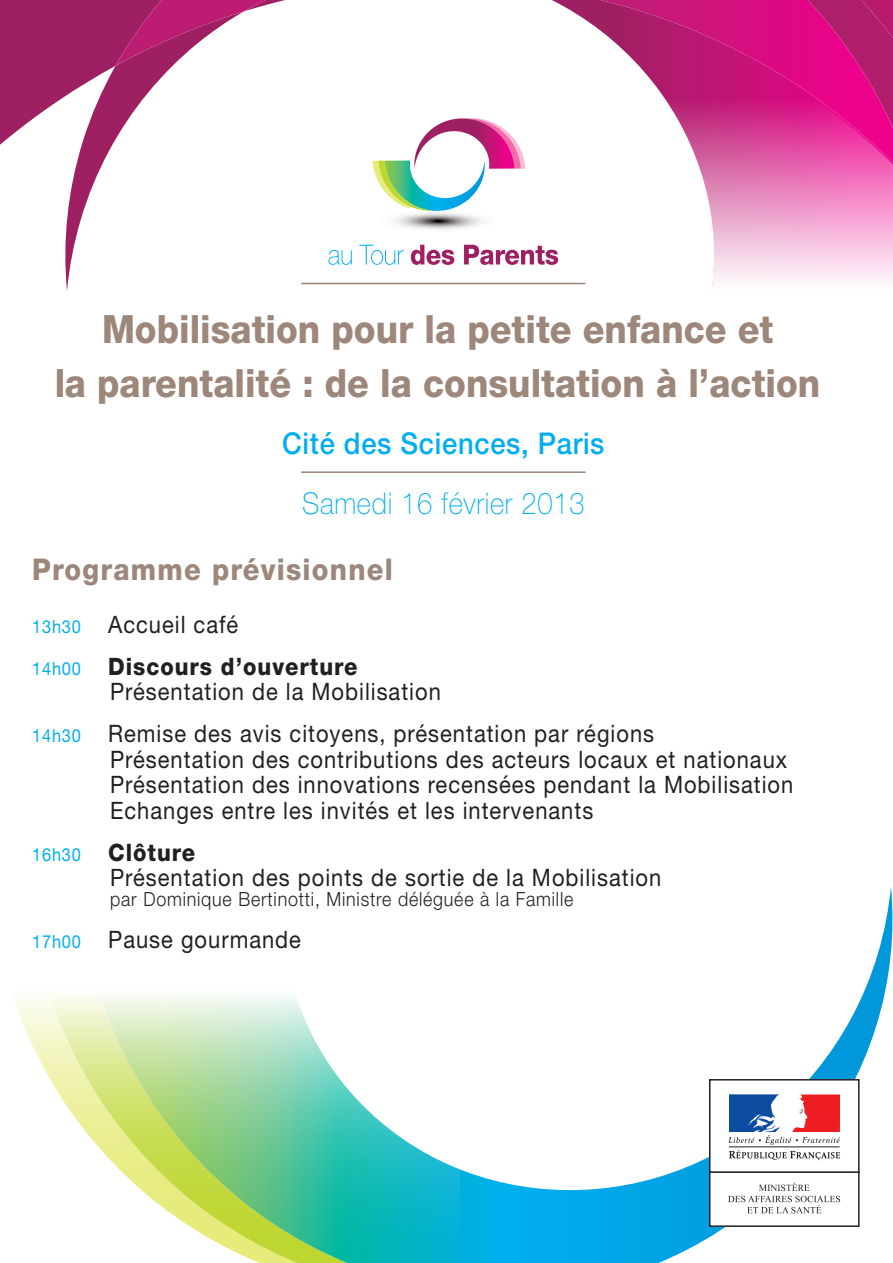
<style>
.page{position:relative;width:893px;height:1263px;background:#fff}
.page>*{position:absolute;margin:0;border:0;box-sizing:border-box;transform-origin:0 0}
.t1{font:800 39px/54px "Helvetica Neue LT Std";color:#9d877a;text-align:center;scale:.91 1}
.t2{font:500 30px "Helvetica Neue LT Std";letter-spacing:.025em;color:#00aeef;scale:.91 1}
.t3{font:800 30px "Helvetica Neue LT Std";letter-spacing:.045em;color:#9d877a;scale:.91 1}
.t4{font:100 30px "Helvetica Neue LT Std";letter-spacing:.025em;color:#00aeef;scale:.91 1}
.t5{font:24px/25.5px "Helvetica Neue LT Std";letter-spacing:.045em;color:#231f20;scale:.91 1}
.t6{font:800 24px/42px "Helvetica Neue LT Std";letter-spacing:.045em;color:#231f20;scale:.91 1}
.t7{font:300 19.5px "Helvetica Neue LT Std";letter-spacing:.045em;color:#231f20;scale:.91 1}
.s1{font-weight:400;font-size:18px;color:#00aeef}
.s2{font-weight:400}
.s3{font-size:18px;color:#00aeef}
.s4{font-weight:800}
</style>
<div class="page">
<svg style="left:216px;top:886px;width:677px;height:377px"></svg>
<img style="left:65px;top:145px;width:483px;height:146px">
<img style="left:0;top:0;width:115px;height:145px">
<img style="left:115px;top:0;width:433px;height:162px">
<svg style="left:548px;top:0;width:345px;height:292px"></svg>
<svg style="left:14px;top:886px;width:445px;height:356px"></svg>
<hr style="left:301px;top:283px;width:284px;height:1px;background:#9d877a">
<hr style="left:301px;top:471px;width:284px;height:2px;background:#9d877a">
<svg style="left:328px;top:250px;width:24px;height:15px"></svg>
<svg style="left:359px;top:245px;width:45px;height:20px"></svg>
<svg style="left:411px;top:245px;width:43px;height:20px"></svg>
<svg style="left:464px;top:245px;width:94px;height:20px"></svg>
<svg style="left:359px;top:118px;width:166px;height:118px"></svg>
<div style="left:710px;top:1172px;width:149px;height:54px;background:#fff"></div>
<div style="left:710px;top:1080px;width:149px;height:92px;background:#fff"></div>
<div style="left:709px;top:1079px;width:150px;height:94px;border:2px solid #231f20"></div>
<svg style="left:728px;top:1094px;width:112px;height:66px"></svg>
<svg style="left:728px;top:1183px;width:112px;height:30px"></svg>
<h1 class="t1" style="left:54px;top:302px;width:843px">Mobilisation pour la petite enfance et<br>la parentalité : de la consultation à l’action</h1>
<p class="t2" style="left:282px;top:425px;width:356px">Cité des Sciences, Paris</p>
<p class="t4" style="left:302px;top:486px;width:312px">Samedi 16 février 2013</p>
<p class="t3" style="left:32px;top:552px;width:398px">Programme prévisionnel</p>
<p class="t6" style="left:32px;top:603px;width:359px"><span class="s1">13h30</span> <span class="s2">Accueil café<br></span><span class="s1">14h00</span> Discours d’ouverture</p>
<p class="t5" style="left:32px;top:670px;width:685px;line-height:42px;text-indent:78px">Présentation de la Mobilisation<br><span class="s3">14h30</span> Remise des avis citoyens, présentation par régions</p>
<p class="t5" style="left:110px;top:746px;width:752px">Présentation des contributions des acteurs locaux et nationaux<br>Présentation des innovations recensées pendant la Mobilisation<br>Echanges entre les invités et les intervenants</p>
<p class="t5" style="left:110px;top:839px;width:607px;text-indent:-78px"><span class="s3">16h30</span> <span class="s4">Clôture<br></span>Présentation des points de sortie de la Mobilisation</p>
<p class="t7" style="left:110px;top:887px;width:511px">par Dominique Bertinotti, Ministre déléguée à la Famille</p>
<p class="t5" style="left:32px;top:926px;width:297px"><span class="s3">17h00</span> Pause gourmande</p>
</div>
